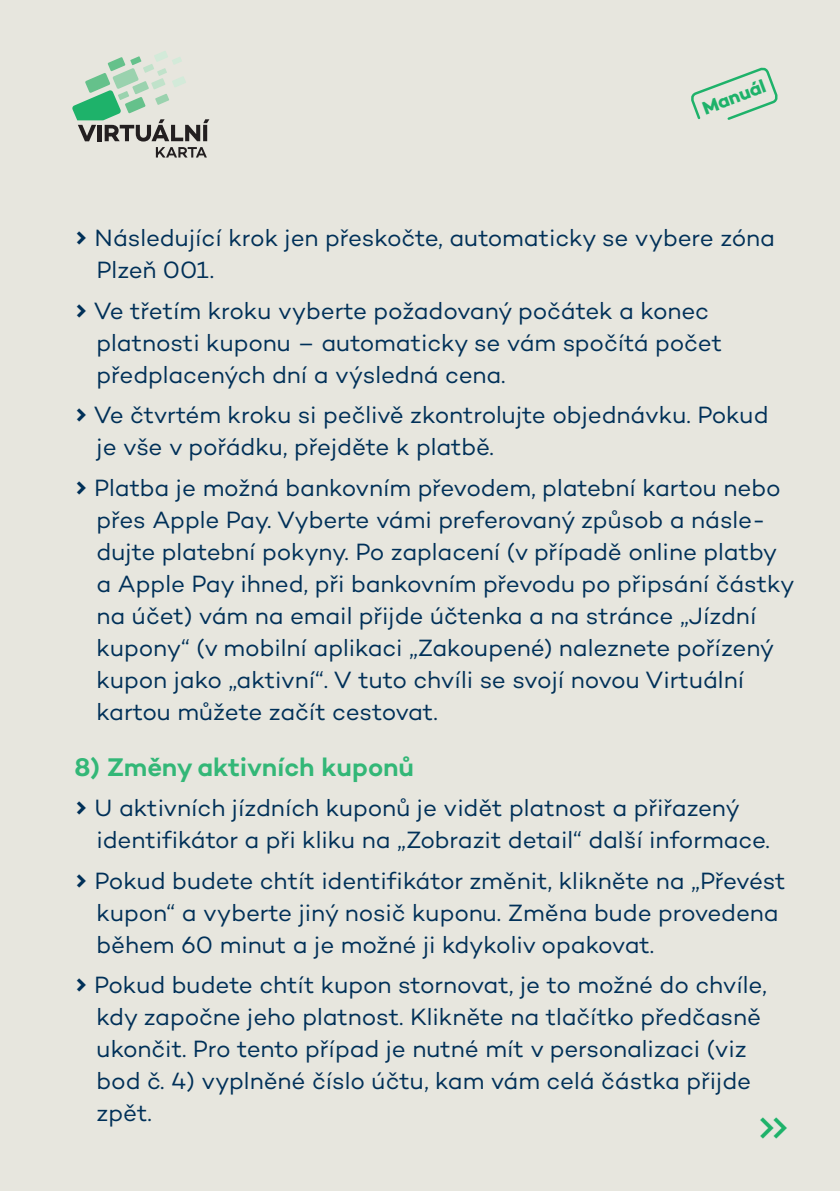
<style>
.page{position:relative;width:840px;height:1191px;background:#fff}
.page>*{position:absolute;margin:0;border:0;box-sizing:border-box;transform-origin:0 0}
.t1{font:500 41.4px "Campton";color:#1eb26a}
.t2{font:600 26px "Campton";letter-spacing:-.005em;color:#33b777}
.t3{font:24px/32px "Campton";letter-spacing:-.005em;color:#003058}
.t4{font:700 18.8px "Campton";color:#1eb26a}
.s1{font-weight:700}
</style>
<div class="page">
<div style="left:0;top:0;width:839px;height:1191px;background:#e7e6de"></div>
<svg style="left:691px;top:67px;width:87px;height:53px"></svg>
<svg style="left:156px;top:147px;width:51px;height:10px"></svg>
<svg style="left:72px;top:51px;width:137px;height:90px"></svg>
<p class="t4" style="left:698px;top:97px;width:67px;rotate:-20deg">Manuál</p>
<p class="t3" style="left:96px;top:221px;width:679px;text-indent:-22px"><span class="s1">↑</span> Následující krok jen přeskočte, automaticky se vybere zóna<br>Plzeň 001.</p>
<p class="t3" style="left:96px;top:294px;width:627px;text-indent:-22px"><span class="s1">↑</span> Ve třetím kroku vyberte požadovaný počátek a konec platnosti kuponu – automaticky se vám spočítá počet předplacených dní a výsledná cena.</p>
<p class="t3" style="left:96px;top:398px;width:673px;text-indent:-22px"><span class="s1">↑</span> Ve čtvrtém kroku si pečlivě zkontrolujte objednávku. Pokud je vše v pořádku, přejděte k platbě.</p>
<p class="t3" style="left:96px;top:471px;width:699px;text-indent:-22px"><span class="s1">↑</span> Platba je možná bankovním převodem, platební kartou nebo přes Apple Pay. Vyberte vámi preferovaný způsob a násle&shy;dujte platební pokyny. Po zaplacení (v případě online platby a Apple Pay ihned, při bankovním převodu po připsání částky na účet) vám na email přijde účtenka a na stránce „Jízdní kupony“ (v mobilní aplikaci „Zakoupené) naleznete pořízený kupon jako „aktivní“. V tuto chvíli se svojí novou Virtuální kartou můžete začít cestovat.</p>
<p class="t2" style="left:74px;top:750px;width:341px">8) Změny aktivních kuponů</p>
<p class="t3" style="left:96px;top:791px;width:674px;text-indent:-22px"><span class="s1">↑</span> U aktivních jízdních kuponů je vidět platnost a přiřazený identifikátor a při kliku na „Zobrazit detail“ další informace.</p>
<p class="t3" style="left:96px;top:864px;width:690px;text-indent:-22px"><span class="s1">↑</span> Pokud budete chtít identifikátor změnit, klikněte na „Převést kupon“ a vyberte jiný nosič kuponu. Změna bude provedena během 60 minut a je možné ji kdykoliv opakovat.</p>
<p class="t3" style="left:96px;top:968px;width:671px;text-indent:-22px"><span class="s1">↑</span> Pokud budete chtít kupon stornovat, je to možné do chvíle, kdy započne jeho platnost. Klikněte na tlačítko předčasně ukončit. Pro tento případ je nutné mít v personalizaci (viz bod č. 4) vyplněné číslo účtu, kam vám celá částka přijde zpět.</p>
<h1 class="t1" style="left:754px;top:1101px;width:38px">↑↑</h1>
</div>
